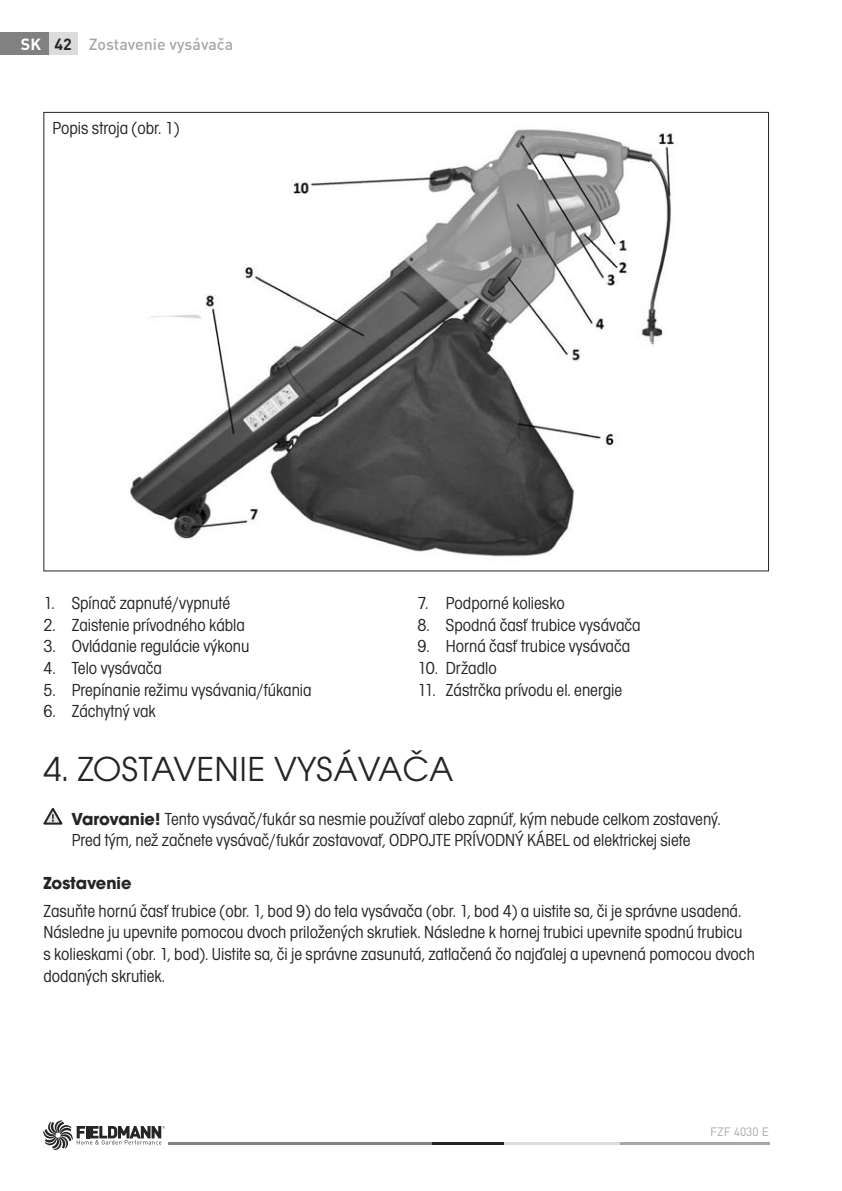
<style>
.page{position:relative;width:842px;height:1191px;background:#fff}
.page>*{position:absolute;margin:0;border:0;box-sizing:border-box;transform-origin:0 0}
.t1{font:36px "Avant Gar Got Itc TOT Boo";letter-spacing:.015em;color:#252525}
.t2{font:18px/21.6px "Avant Gar Got Itc TOT Boo Con";color:#252525}
.t3{font:700 18px "Avant Gar Got Itc TOT";color:#252525}
.t4{font:500 16px "DIN Pro";color:#a7a7a7}
.t5{font:700 16px "DIN Pro";color:#fff}
.t6{font:12px "DIN Pro";color:#a7a7a7}
.s1{color:#252525}
.s2{font-family:"Avant Gar Got Itc TOT";font-weight:700}
</style>
<div class="page">
<hr style="left:619px;top:1141px;width:150px;height:3px;background:#a7a7a7">
<hr style="left:504px;top:1141px;width:115px;height:3px;background:#dcdcdc">
<hr style="left:168px;top:1141px;width:264px;height:3px;background:#818181">
<hr style="left:432px;top:1141px;width:72px;height:3px;background:#252525">
<svg style="left:43px;top:1120px;width:122px;height:29px"></svg>
<div style="left:0;top:32px;width:49px;height:23px;background:#818181"></div>
<div style="left:49px;top:32px;width:28px;height:23px;background:#dcdcdc"></div>
<img style="left:130px;top:129px;width:544px;height:428px">
<svg style="left:43px;top:808px;width:20px;height:17px"></svg>
<p class="t5" style="left:21px;top:35px;width:53px">SK <span class="s1">42</span></p>
<p class="t4" style="left:89px;top:39px;width:146px">Zostavenie vysávača</p>
<p class="t2" style="left:52px;top:118px;width:129px">Popis stroja (obr. 1)</p>
<p class="t2" style="left:43px;top:593px;width:188px">1. Spínač zapnuté/vypnuté</p>
<p class="t2" style="left:43px;top:614px;width:203px">2. Zaistenie prívodného kábla</p>
<p class="t2" style="left:43px;top:636px;width:208px">3. Ovládanie regulácie výkonu</p>
<p class="t2" style="left:43px;top:658px;width:120px">4. Telo vysávača</p>
<p class="t2" style="left:43px;top:679px;width:270px">5. Prepínanie režimu vysávania/fúkania</p>
<p class="t2" style="left:43px;top:701px;width:114px">6. Záchytný vak</p>
<p class="t2" style="left:418px;top:593px;width:149px">7. Podporné koliesko</p>
<p class="t2" style="left:418px;top:614px;width:225px">8. Spodná časť trubice vysávača</p>
<p class="t2" style="left:418px;top:636px;width:214px">9. Horná časť trubice vysávača</p>
<p class="t2" style="left:418px;top:658px;width:81px">10. Držadlo</p>
<p class="t2" style="left:418px;top:679px;width:206px">11. Zástrčka prívodu el. energie</p>
<h1 class="t1" style="left:43px;top:755px;width:411px">4. ZOSTAVENIE VYSÁVAČA</h1>
<p class="t2" style="left:72px;top:808px;width:651px"><span class="s2">Varovanie!</span> Tento vysávač/fukár sa nesmie používať alebo zapnúť, kým nebude celkom zostavený.<br>Pred tým, než začnete vysávač/fukár zostavovať, ODPOJTE PRÍVODNÝ KÁBEL od elektrickej siete</p>
<p class="t3" style="left:43px;top:876px;width:90px">Zostavenie</p>
<p class="t2" style="left:43px;top:900px;width:713px">Zasuňte hornú časť trubice (obr. 1, bod 9) do tela vysávača (obr. 1, bod 4) a uistite sa, či je správne usadená.<br>Následne ju upevnite pomocou dvoch priložených skrutiek. Následne k hornej trubici upevnite spodnú trubicu<br>s kolieskami (obr. 1, bod). Uistite sa, či je správne zasunutá, zatlačená čo najďalej a upevnená pomocou dvoch dodaných skrutiek.</p>
<p class="t6" style="left:710px;top:1124px;width:60px">FZF 4030 E</p>
</div>
